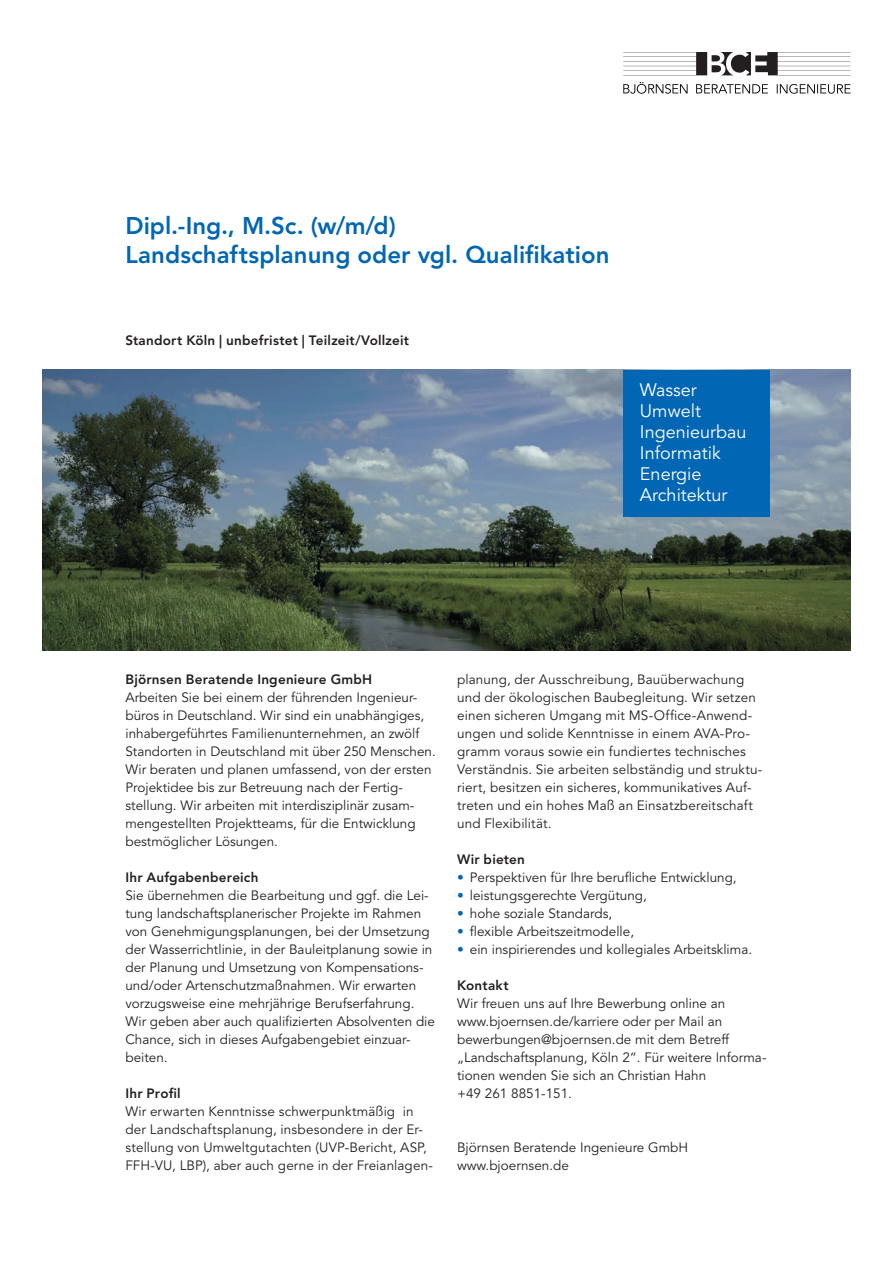
<style>
.page{position:relative;width:893px;height:1263px;background:#fff}
.page>*{position:absolute;margin:0;border:0;box-sizing:border-box;transform-origin:0 0}
.t1{font:800 24px/28.8px "Avenir LT Pro";color:#0166b3}
.t2{font:18px/21px "Avenir LT Pro";color:#fff}
.t3{font:13.5px/18px "Avenir LT Pro";color:#231f20}
.t4{font:800 13.5px "Avenir LT Pro";letter-spacing:.015em;color:#231f20}
.s1{color:#0166b3}
</style>
<div class="page">
<img style="left:43px;top:370px;width:807px;height:281px">
<div style="left:623px;top:370px;width:147px;height:147px;background:#0166b3"></div>
<svg style="left:623px;top:82px;width:65px;height:11px"></svg>
<svg style="left:777px;top:84px;width:73px;height:9px"></svg>
<svg style="left:696px;top:84px;width:72px;height:9px"></svg>
<svg style="left:623px;top:52px;width:227px;height:23px"></svg>
<h1 class="t1" style="left:125px;top:212px;width:485px">Dipl.-Ing., M.Sc. (w/m/d)<br>Landschaftsplanung oder vgl. Qualifikation</h1>
<p class="t4" style="left:125px;top:332px;width:285px">Standort Köln | unbefristet | Teilzeit/Vollzeit</p>
<h2 class="t2" style="left:640px;top:380px;width:108px">Wasser<br>Umwelt<br>Ingenieurbau<br>Informatik<br>Energie<br>Architektur</h2>
<p class="t4" style="left:125px;top:671px;width:248px">Björnsen Beratende Ingenieure GmbH</p>
<p class="t3" style="left:125px;top:689px;width:312px">Arbeiten Sie bei einem der führenden Ingenieur&shy;büros in Deutschland. Wir sind ein unabhängiges, inhabergeführtes Familienunternehmen, an zwölf Standorten in Deutschland mit über 250 Menschen.<br>Wir beraten und planen umfassend, von der ersten Projektidee bis zur Betreuung nach der Fertig&shy;stellung. Wir arbeiten mit interdisziplinär zusam&shy;mengestellten Projektteams, für die Entwicklung bestmöglicher Lösungen.</p>
<p class="t4" style="left:125px;top:869px;width:135px">Ihr Aufgabenbereich</p>
<p class="t3" style="left:125px;top:887px;width:311px">Sie übernehmen die Bearbeitung und ggf. die Lei&shy;tung landschaftsplanerischer Projekte im Rahmen von Genehmigungsplanungen, bei der Umsetzung der Wasserrichtlinie, in der Bauleitplanung sowie in der Planung und Umsetzung von Kompensations&shy;und/oder Artenschutzmaßnahmen. Wir erwarten vorzugsweise eine mehrjährige Berufserfahrung.<br>Wir geben aber auch qualifizierten Absolventen die Chance, sich in dieses Aufgabengebiet einzuar&shy;beiten.</p>
<p class="t4" style="left:125px;top:1085px;width:57px">Ihr Profil</p>
<p class="t3" style="left:125px;top:1103px;width:309px">Wir erwarten Kenntnisse schwerpunktmäßig in der Landschaftsplanung, insbesondere in der Er&shy;stellung von Umweltgutachten (UVP-Bericht, ASP, FFH-VU, LBP), aber auch gerne in der Freianlagen-</p>
<p class="t3" style="left:457px;top:671px;width:307px">planung, der Ausschreibung, Bauüberwachung und der ökologischen Baubegleitung. Wir setzen einen sicheren Umgang mit MS-Office-Anwend&shy;ungen und solide Kenntnisse in einem AVA-Pro&shy;gramm voraus sowie ein fundiertes technisches Verständnis. Sie arbeiten selbständig und struktu&shy;riert, besitzen ein sicheres, kommunikatives Auf&shy;treten und ein hohes Maß an Einsatzbereitschaft und Flexibilität.</p>
<p class="t4" style="left:457px;top:851px;width:69px">Wir bieten</p>
<p class="t3" style="left:457px;top:868px;width:281px"><span class="s1">•</span> Perspektiven für Ihre berufliche Entwicklung,</p>
<p class="t3" style="left:457px;top:886px;width:191px"><span class="s1">•</span> leistungsgerechte Vergütung,</p>
<p class="t3" style="left:457px;top:904px;width:157px"><span class="s1">•</span> hohe soziale Standards,</p>
<p class="t3" style="left:457px;top:922px;width:178px"><span class="s1">•</span> flexible Arbeitszeitmodelle,</p>
<p class="t3" style="left:457px;top:940px;width:296px"><span class="s1">•</span> ein inspirierendes und kollegiales Arbeitsklima.</p>
<p class="t4" style="left:457px;top:977px;width:53px">Kontakt</p>
<p class="t3" style="left:457px;top:994px;width:311px">Wir freuen uns auf Ihre Bewerbung online an www.bjoernsen.de/karriere oder per Mail an bewerbungen@bjoernsen.de mit dem Betreff „Landschaftsplanung, Köln 2“. Für weitere Informa&shy;tionen wenden Sie sich an Christian Hahn<br>+49 261 8851-151.</p>
<p class="t3" style="left:457px;top:1138px;width:233px">Björnsen Beratende Ingenieure GmbH www.bjoernsen.de</p>
</div>
